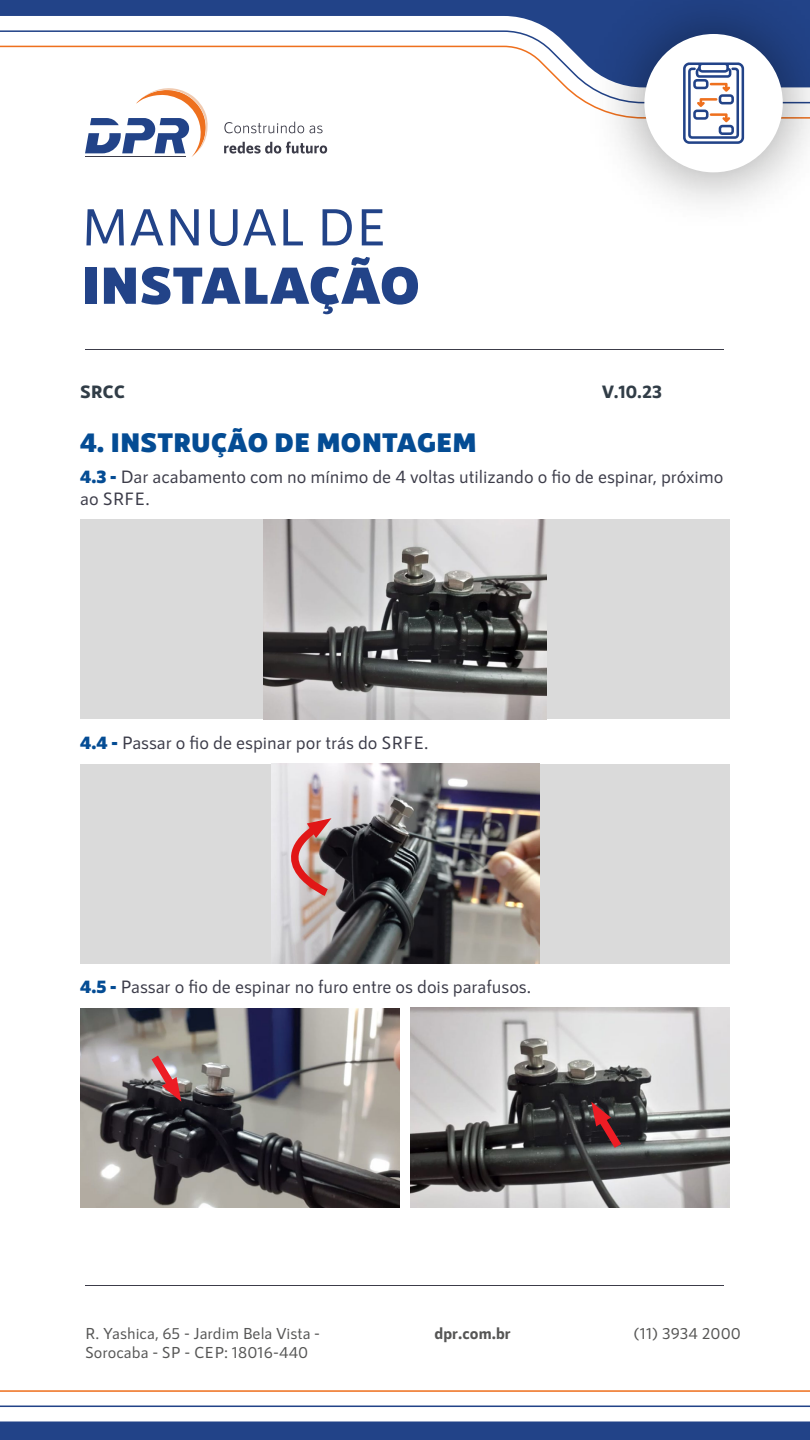
<style>
.page{position:relative;width:810px;height:1440px;background:#fff}
.page>*{position:absolute;margin:0;border:0;box-sizing:border-box;transform-origin:0 0}
.t1{font:900 27px "RNS Sanz";letter-spacing:-.005em;color:#044c94}
.t2{font:500 18px/21.6px "RNS Sanz";color:#3c3c49}
.t3{font:800 18px "RNS Sanz";color:#313d47}
.t4{font:500 15.98px/19.2px "RNS Sanz";letter-spacing:.005em;color:#565655}
.t5{font:800 15.98px "RNS Sanz";letter-spacing:.005em;color:#565655}
.s1{font-weight:900;color:#044c94}
</style>
<div class="page">
<svg style="left:86px;top:209px;width:38px;height:36px"></svg>
<svg style="left:130px;top:209px;width:33px;height:36px"></svg>
<svg style="left:171px;top:209px;width:28px;height:36px"></svg>
<svg style="left:210px;top:209px;width:66px;height:37px"></svg>
<svg style="left:283px;top:209px;width:20px;height:36px"></svg>
<svg style="left:323px;top:209px;width:29px;height:36px"></svg>
<svg style="left:362px;top:209px;width:21px;height:36px"></svg>
<div style="left:85px;top:268px;width:11px;height:36px;background:#224388"></div>
<svg style="left:104px;top:257px;width:314px;height:57px"></svg>
<svg style="left:85px;top:119px;width:123px;height:38px"></svg>
<svg style="left:224px;top:122px;width:99px;height:11px"></svg>
<svg style="left:224px;top:142px;width:103px;height:12px"></svg>
<svg style="left:136px;top:88px;width:64px;height:16px"></svg>
<svg style="left:0;top:0;width:564px;height:86px"></svg>
<svg style="left:0;top:1390px;width:810px;height:50px"></svg>
<img style="left:564px;top:0;width:246px;height:203px">
<div style="left:644px;top:34px;width:139px;height:138px;background:#fff;border-radius:50%"></div>
<svg style="left:683px;top:62px;width:61px;height:82px"></svg>
<hr style="left:85px;top:349px;width:638px;height:1px;background:#3c3c49">
<hr style="left:85px;top:1285px;width:638px;height:1px;background:#3c3c49">
<div style="left:80px;top:520px;width:650px;height:199px;background:#dadada"></div>
<img style="left:264px;top:520px;width:282px;height:199px">
<div style="left:80px;top:764px;width:650px;height:200px;background:#dadada"></div>
<img style="left:271px;top:764px;width:268px;height:200px">
<img style="left:80px;top:1008px;width:320px;height:200px">
<img style="left:411px;top:1008px;width:319px;height:200px">
<svg style="left:271px;top:815px;width:63px;height:85px"></svg>
<svg style="left:144px;top:1047px;width:40px;height:55px;background:#9c7475"></svg>
<svg style="left:588px;top:1102px;width:40px;height:54px;background:#603a3d"></svg>
<p class="t3" style="left:80px;top:381px;width:46px">SRCC</p>
<p class="t3" style="left:602px;top:381px;width:61px">V.10.23</p>
<h1 class="t1" style="left:80px;top:426px;width:398px">4. INSTRUÇÃO DE MONTAGEM</h1>
<p class="t2" style="left:80px;top:466px;width:645px"><span class="s1">4.3 -</span> Dar acabamento com no mínimo de 4 voltas utilizando o fio de espinar, próximo ao SRFE.</p>
<p class="t2" style="left:80px;top:731px;width:350px"><span class="s1">4.4 -</span> Passar o fio de espinar por trás do SRFE.</p>
<p class="t2" style="left:80px;top:976px;width:452px"><span class="s1">4.5 -</span> Passar o fio de espinar no furo entre os dois parafusos.</p>
<p class="t4" style="left:85px;top:1324px;width:237px">R. Yashica, 65 - Jardim Bela Vista -<br>Sorocaba - SP - CEP: 18016-440</p>
<p class="t5" style="left:434px;top:1324px;width:78px">dpr.com.br</p>
<p class="t4" style="left:634px;top:1324px;width:109px">(11) 3934 2000</p>
</div>
